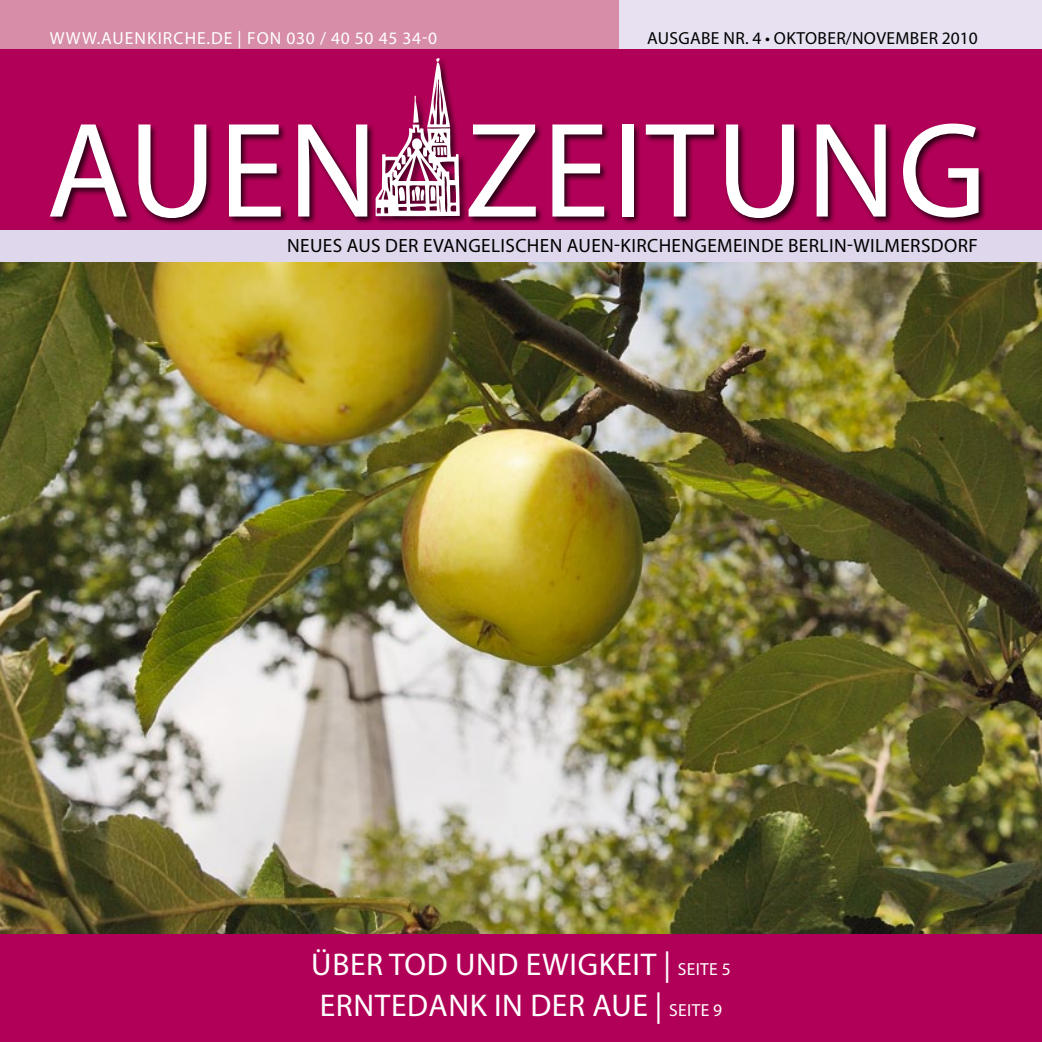
<style>
.page{position:relative;width:1042px;height:1042px;background:#fff}
.page>*{position:absolute;margin:0;border:0;box-sizing:border-box;transform-origin:0 0}
.t1{font:136.5px "Myriad Pro";letter-spacing:.015em;color:#fff}
.t2{font:31.5px/41.3px "Myriad Pro";letter-spacing:.02em;color:#fff}
.t3{font:19.25px "Myriad Pro";letter-spacing:.02em;color:#000}
.t4{font:17.5px "Myriad Pro";letter-spacing:.02em;color:#000}
.t5{font:17.5px "Myriad Pro";letter-spacing:.06em;color:#fff}
.t6{font:17.5px "Myriad Pro";letter-spacing:.04em;color:#fff}
.s1{font-size:17.5px}
</style>
<div class="page">
<div style="left:0;top:914px;width:1042px;height:128px;background:#b10057"></div>
<div style="left:0;top:218px;width:1042px;height:52px;background:#dfd7ec"></div>
<div style="left:0;top:27px;width:1042px;height:202px;background:#b10057"></div>
<div style="left:0;top:0;width:1042px;height:49px;background:#d78da7"></div>
<div style="left:620px;top:0;width:422px;height:49px;background:#e7e1f1"></div>
<img style="left:0;top:262px;width:1042px;height:672px">
<div style="left:48px;top:122px;width:938px;height:104px;background:#000;opacity:.75"></div>
<div style="left:374px;top:56px;width:95px;height:169px;background:#000;opacity:.75"></div>
<img style="left:427px;top:58px;width:23px;height:69px">
<p class="t5" style="left:50px;top:27px;width:17px">WWW</p>
<p class="t5" style="left:97px;top:27px;width:162px">.AUENKIRCHE.DE | FON</p>
<p class="t6" style="left:287px;top:27px;width:152px">030 / 40 50 45 34-0</p>
<p class="t4" style="left:647px;top:27px;width:332px">AUSGABE NR. 4 • OKTOBER/NOVEMBER 2010</p>
<h1 class="t1" style="left:46px;top:87px;width:154px">AUE</h1>
<h1 class="t1" style="left:288px;top:87px;width:700px">N ZEITUNG</h1>
<p class="t3" style="left:287px;top:233px;width:692px">NEUES AUS DER EVANGELISCHEN AUEN-KIRCHENGEMEINDE BERLIN-WILMERSDORF</p>
<h2 class="t2" style="left:311px;top:943px;width:421px">ÜBER TOD UND EWIGKEIT | <span class="s1">SEITE 5<br></span>ERNTEDAN K IN DER AUE | <span class="s1">SEITE 9</span></h2>
</div>
